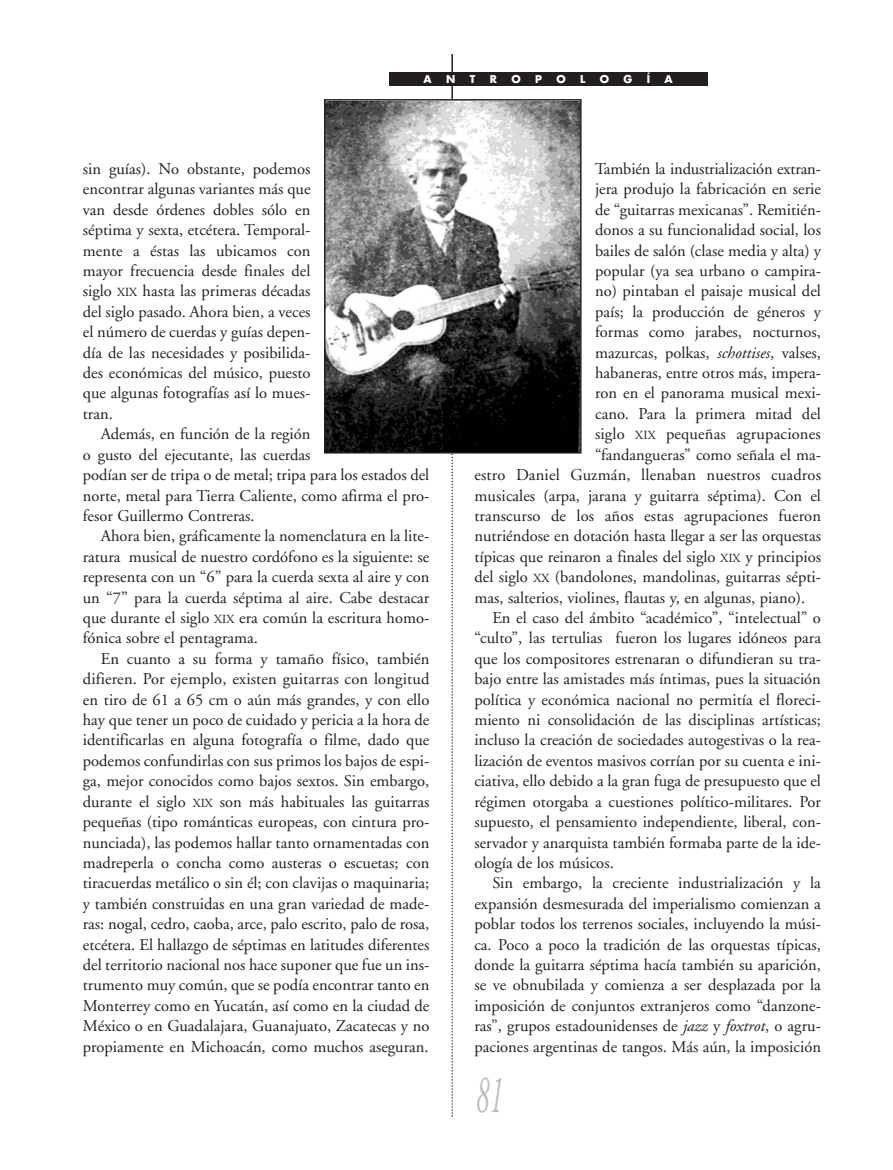
<style>
.page{position:relative;width:893px;height:1170px;background:#fff}
.page>*{position:absolute;margin:0;border:0;box-sizing:border-box;transform-origin:0 0}
.t1{font:italic 54px "Adobe Garamond";color:#bcbdc0;scale:.5 1}
.t2{font:16.5px/20.4px "Adobe Garamond";color:#231f20;text-align:justify}
.t3{font:700 10.5px "Futura";color:#fff}
.s1{font-size:12.3px}
.s2{font-style:italic}
</style>
<div class="page">
<hr style="left:451px;top:54px;width:2px;height:306px;background:#231f20">
<svg style="left:451px;top:453px;width:2px;height:663px"></svg>
<div style="left:389px;top:72px;width:318px;height:14px;background:#231f20"></div>
<img style="left:327px;top:102px;width:252px;height:348px">
<div style="left:324px;top:99px;width:258px;height:354px;border:2px solid #231f20"></div>
<p class="t3" style="left:424px;top:74px;width:10px">A</p>
<p class="t3" style="left:446px;top:74px;width:11px">N</p>
<p class="t3" style="left:470px;top:74px;width:7px">T</p>
<p class="t3" style="left:490px;top:74px;width:9px">R</p>
<p class="t3" style="left:511px;top:74px;width:11px">O</p>
<p class="t3" style="left:535px;top:74px;width:8px">P</p>
<p class="t3" style="left:556px;top:74px;width:11px">O</p>
<p class="t3" style="left:580px;top:74px;width:7px">L</p>
<p class="t3" style="left:600px;top:74px;width:11px">O</p>
<p class="t3" style="left:623px;top:74px;width:10px">G</p>
<p class="t3" style="left:647px;top:74px;width:5px">Í</p>
<p class="t3" style="left:664px;top:74px;width:10px">A</p>
<p class="t2" style="left:83px;top:160px;width:229px">sin guías). No obstante, podemos encontrar algunas variantes más que van desde órdenes dobles sólo en séptima y sexta, etcétera. Temporal&shy;mente a éstas las ubicamos con mayor frecuencia desde finales del siglo <span class="s1">XIX</span> hasta las primeras décadas del siglo pasado. Ahora bien, a veces el número de cuerdas y guías depen&shy;día de las necesidades y posibilida&shy;des económicas del músico, puesto que algunas fotografías así lo mues&shy;tran.</p>
<p class="t2" style="left:83px;top:425px;width:348px;text-align:left;text-indent:18px">Además, en función de la región<br>o gusto del ejecutante, las cuerdas<br>podían ser de tripa o de metal; tripa para los estados del norte, metal para Tierra Caliente, como afirma el pro&shy;fesor Guillermo Contreras.</p>
<p class="t2" style="left:83px;top:527px;width:348px;text-indent:18px">Ahora bien, gráficamente la nomenclatura en la lite&shy;ratura musical de nuestro cordófono es la siguiente: se representa con un “6” para la cuerda sexta al aire y con un “7” para la cuerda séptima al aire. Cabe destacar que durante el siglo <span class="s1">XIX</span> era común la escritura homo&shy;fónica sobre el pentagrama.</p>
<p class="t2" style="left:83px;top:649px;width:348px;text-indent:18px">En cuanto a su forma y tamaño físico, también difieren. Por ejemplo, existen guitarras con longitud en tiro de 61 a 65 cm o aún más grandes, y con ello hay que tener un poco de cuidado y pericia a la hora de identificarlas en alguna fotografía o filme, dado que podemos confundirlas con sus primos los bajos de espi&shy;ga, mejor conocidos como bajos sextos. Sin embargo, durante el siglo <span class="s1">XIX</span> son más habituales las guitarras pequeñas (tipo románticas europeas, con cintura pro&shy;nunciada), las podemos hallar tanto ornamentadas con madreperla o concha como austeras o escuetas; con tiracuerdas metálico o sin él; con clavijas o maquinaria; y también construidas en una gran variedad de made&shy;ras: nogal, cedro, caoba, arce, palo escrito, palo de rosa, etcétera. El hallazgo de séptimas en latitudes diferentes del territorio nacional nos hace suponer que fue un ins&shy;trumento muy común, que se podía encontrar tanto en Monterrey como en Yucatán, así como en la ciudad de México o en Guadalajara, Guanajuato, Zacatecas y no propiamente en Michoacán, como muchos aseguran.</p>
<p class="t2" style="left:595px;top:160px;width:227px">También la industrialización extran-</p>
<p class="t2" style="left:595px;top:180px;width:227px">jera produjo la fabricación en serie</p>
<p class="t2" style="left:595px;top:201px;width:227px">de “guitarras mexicanas”. Remitién-</p>
<p class="t2" style="left:595px;top:221px;width:227px">donos a su funcionalidad social, los</p>
<p class="t2" style="left:595px;top:241px;width:227px">bailes de salón (clase media y alta) y</p>
<p class="t2" style="left:595px;top:262px;width:227px">popular (ya sea urbano o campira-</p>
<p class="t2" style="left:595px;top:282px;width:227px">no) pintaban el paisaje musical del</p>
<p class="t2" style="left:595px;top:303px;width:227px">país; la producción de géneros y</p>
<p class="t2" style="left:595px;top:323px;width:227px">formas como jarabes, nocturnos,</p>
<p class="t2" style="left:595px;top:343px;width:227px">mazurcas, polkas, <span class="s2">schottises</span>, valses,</p>
<p class="t2" style="left:595px;top:364px;width:227px">habaneras, entre otros más, impera-</p>
<p class="t2" style="left:595px;top:384px;width:227px">ron en el panorama musical mexi-</p>
<p class="t2" style="left:595px;top:405px;width:227px">cano. Para la primera mitad del</p>
<p class="t2" style="left:595px;top:425px;width:227px">siglo <span class="s1">XIX</span> pequeñas agrupaciones</p>
<p class="t2" style="left:595px;top:445px;width:227px">“fandangueras” como señala el ma-</p>
<p class="t2" style="left:474px;top:466px;width:348px">estro Daniel Guzmán, llenaban nuestros cuadros</p>
<p class="t2" style="left:474px;top:486px;width:348px">musicales (arpa, jarana y guitarra séptima). Con el</p>
<p class="t2" style="left:474px;top:507px;width:348px">transcurso de los años estas agrupaciones fueron</p>
<p class="t2" style="left:474px;top:527px;width:348px">nutriéndose en dotación hasta llegar a ser las orquestas</p>
<p class="t2" style="left:474px;top:547px;width:348px">típicas que reinaron a finales del siglo <span class="s1">XIX</span> y principios</p>
<p class="t2" style="left:474px;top:568px;width:348px">del siglo <span class="s1">XX</span> (bandolones, mandolinas, guitarras sépti-</p>
<p class="t2" style="left:474px;top:588px;width:332px">mas, salterios, violines, flautas y, en algunas, piano).</p>
<p class="t2" style="left:492px;top:609px;width:330px">En el caso del ámbito “académico”, “intelectual” o</p>
<p class="t2" style="left:474px;top:629px;width:348px">“culto”, las tertulias fueron los lugares idóneos para</p>
<p class="t2" style="left:474px;top:649px;width:348px">que los compositores estrenaran o difundieran su tra-</p>
<p class="t2" style="left:474px;top:670px;width:348px">bajo entre las amistades más íntimas, pues la situación</p>
<p class="t2" style="left:474px;top:690px;width:348px">política y económica nacional no permitía el floreci-</p>
<p class="t2" style="left:474px;top:711px;width:348px">miento ni consolidación de las disciplinas artísticas;</p>
<p class="t2" style="left:474px;top:731px;width:348px">incluso la creación de sociedades autogestivas o la rea-</p>
<p class="t2" style="left:474px;top:751px;width:348px">lización de eventos masivos corrían por su cuenta e ini-</p>
<p class="t2" style="left:474px;top:772px;width:348px">ciativa, ello debido a la gran fuga de presupuesto que el</p>
<p class="t2" style="left:474px;top:792px;width:348px">régimen otorgaba a cuestiones político-militares. Por</p>
<p class="t2" style="left:474px;top:813px;width:348px">supuesto, el pensamiento independiente, liberal, con-</p>
<p class="t2" style="left:474px;top:833px;width:348px">servador y anarquista también formaba parte de la ide-</p>
<p class="t2" style="left:474px;top:853px;width:141px">ología de los músicos.</p>
<p class="t2" style="left:492px;top:874px;width:330px">Sin embargo, la creciente industrialización y la</p>
<p class="t2" style="left:474px;top:894px;width:348px">expansión desmesurada del imperialismo comienzan a</p>
<p class="t2" style="left:474px;top:915px;width:348px">poblar todos los terrenos sociales, incluyendo la músi-</p>
<p class="t2" style="left:474px;top:935px;width:348px">ca. Poco a poco la tradición de las orquestas típicas,</p>
<p class="t2" style="left:474px;top:955px;width:348px">donde la guitarra séptima hacía también su aparición,</p>
<p class="t2" style="left:474px;top:976px;width:348px">se ve obnubilada y comienza a ser desplazada por la</p>
<p class="t2" style="left:474px;top:996px;width:348px">imposición de conjuntos extranjeros como “danzone-</p>
<p class="t2" style="left:474px;top:1017px;width:348px">ras”, grupos estadounidenses de <span class="s2">jazz</span> y <span class="s2">foxtrot</span>, o agru-</p>
<p class="t2" style="left:474px;top:1037px;width:348px">paciones argentinas de tangos. Más aún, la imposición</p>
<h1 class="t1" style="left:476px;top:1073px;width:55px">81</h1>
</div>
